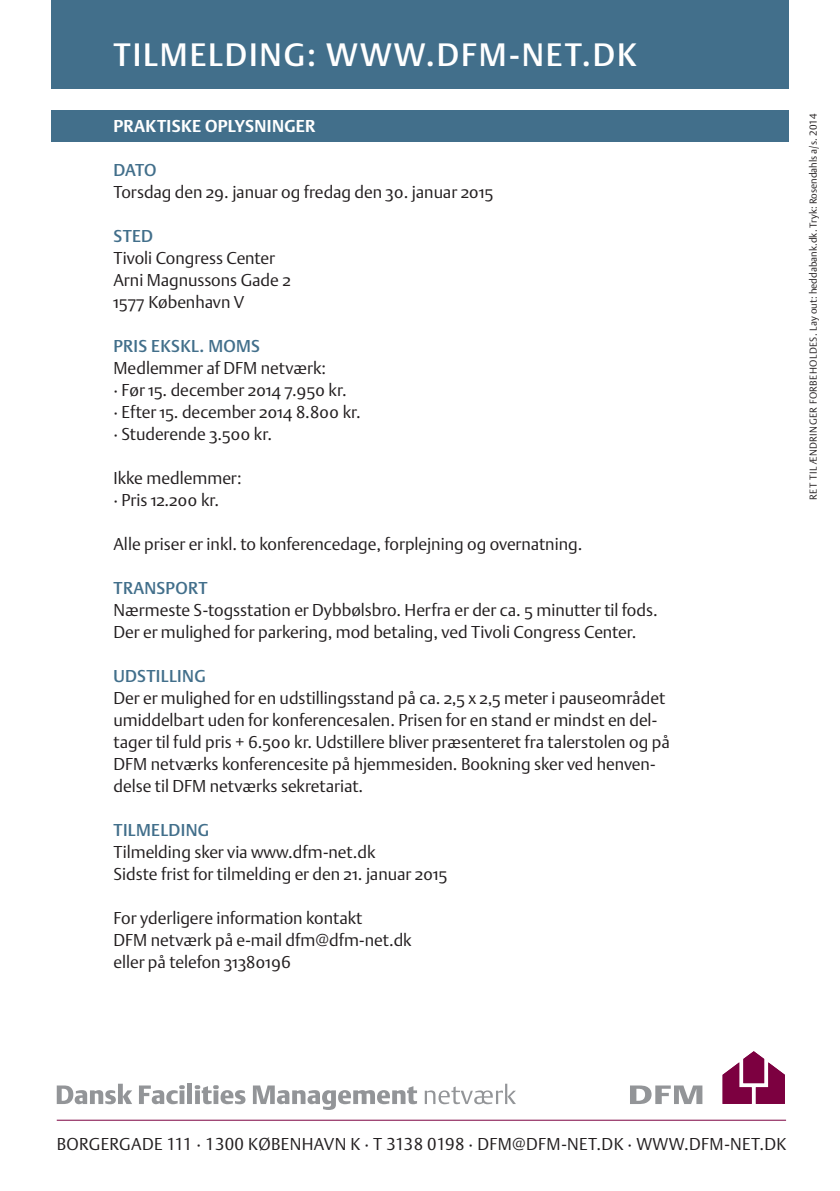
<style>
.page{position:relative;width:840px;height:1191px;background:#fff}
.page>*{position:absolute;margin:0;border:0;box-sizing:border-box;transform-origin:0 0}
.t1{font:32px "DTL Argo T Medium";letter-spacing:.06em;color:#fff}
.Brød2010{font:17px/22px "DTL Argo ST Light";color:#231f20}
.t2{font:17px "DTL Argo T Light";letter-spacing:.02em;color:#231f20}
.Brød_bold_2010{font:17px "DTL Argo T Medium";letter-spacing:.02em;color:#426f8b}
.Brød_bold_hvis{font:700 17px "DTL Argo T";letter-spacing:.02em;color:#fff}
.t3{font:10px "DTL Argo T Light";letter-spacing:.005em;color:#231f20}
</style>
<div class="page">
<div style="left:51px;top:0;width:737px;height:88px;background:#426f8b"></div>
<div style="left:51px;top:110px;width:737px;height:31px;background:#426f8b"></div>
<hr style="left:57px;top:1119px;width:728px;height:1px;background:#7c0040">
<svg style="left:57px;top:1083px;width:75px;height:21px"></svg>
<svg style="left:139px;top:1085px;width:46px;height:19px"></svg>
<div style="left:187px;top:1083px;width:5px;height:21px;background:#939598"></div>
<svg style="left:195px;top:1085px;width:50px;height:19px"></svg>
<svg style="left:253px;top:1085px;width:164px;height:25px"></svg>
<svg style="left:424px;top:1083px;width:91px;height:21px"></svg>
<svg style="left:722px;top:1051px;width:62px;height:52px"></svg>
<svg style="left:630px;top:1085px;width:72px;height:19px"></svg>
<p class="t1" style="left:113px;top:36px;width:524px">TILMELDING: WWW.DFM-NET.DK</p>
<p class="Brød_bold_hvis" style="left:113px;top:116px;width:203px">PRAKTISKE OPLYSNINGER</p>
<p class="Brød_bold_2010" style="left:113px;top:160px;width:44px">DATO</p>
<p class="Brød2010" style="left:113px;top:181px;width:381px">Torsdag den 29. januar og fredag den 30. januar 2015</p>
<p class="Brød_bold_2010" style="left:113px;top:226px;width:41px">STED</p>
<p class="Brød2010" style="left:113px;top:247px;width:163px">Tivoli Congress Center</p>
<p class="Brød2010" style="left:113px;top:269px;width:178px">Arni Magnussons Gade 2</p>
<p class="Brød2010" style="left:113px;top:291px;width:132px">1577 København V</p>
<p class="Brød_bold_2010" style="left:113px;top:336px;width:148px">PRIS EKSKL. MOMS</p>
<p class="Brød2010" style="left:113px;top:357px;width:214px">Medlemmer af DFM netværk:</p>
<p class="Brød2010" style="left:113px;top:379px;width:234px">· Før 15. december 2014 7.950 kr.</p>
<p class="Brød2010" style="left:113px;top:401px;width:248px">· Efter 15. december 2014 8.800 kr.</p>
<p class="Brød2010" style="left:113px;top:423px;width:160px">· Studerende 3.500 kr.</p>
<p class="Brød2010" style="left:113px;top:467px;width:129px">Ikke medlemmer:</p>
<p class="Brød2010" style="left:113px;top:489px;width:107px">· Pris 12.200 kr.</p>
<p class="Brød2010" style="left:113px;top:533px;width:470px">Alle priser er inkl. to konferencedage, forplejning og overnatning.</p>
<p class="Brød_bold_2010" style="left:113px;top:578px;width:95px">TRANSPORT</p>
<p class="Brød2010" style="left:113px;top:599px;width:545px">Nærmeste S-togsstation er Dybbølsbro. Herfra er der ca. 5 minutter til fods.</p>
<p class="Brød2010" style="left:113px;top:621px;width:524px">Der er mulighed for parkering, mod betaling, ved Tivoli Congress Center.</p>
<p class="Brød_bold_2010" style="left:113px;top:666px;width:94px">UDSTILLING</p>
<p class="Brød2010" style="left:113px;top:687px;width:557px">Der er mulighed for en udstillingsstand på ca. 2,5 x 2,5 meter i pauseområdet umiddelbart uden for konferencesalen. Prisen for en stand er mindst en del&shy;tager til fuld pris + 6.500 kr. Udstillere bliver præsenteret fra talerstolen og på DFM netværks konferencesite på hjemmesiden. Bookning sker ved henven&shy;delse til DFM netværks sekretariat.</p>
<p class="Brød_bold_2010" style="left:113px;top:820px;width:97px">TILMELDING</p>
<p class="Brød2010" style="left:113px;top:841px;width:263px">Tilmelding sker via www.dfm-net.dk</p>
<p class="Brød2010" style="left:113px;top:863px;width:335px">Sidste frist for tilmelding er den 21. januar 2015</p>
<p class="Brød2010" style="left:113px;top:907px;width:250px">For yderligere information kontakt</p>
<p class="Brød2010" style="left:113px;top:929px;width:299px">DFM netværk på e-mail dfm@dfm-net.dk</p>
<p class="Brød2010" style="left:113px;top:951px;width:179px">eller på telefon 31380196</p>
<p class="t3" style="left:806px;top:500px;width:388px;rotate:-90deg">RET TIL ÆNDRINGER FORBEHOLDES. Lay out: heddabank.dk. Tryk: Rosendahls a/s. 2014</p>
<p class="t2" style="left:57px;top:1133px;width:730px">BORGERGADE 111 · 1300 KØBENHAVN K · T 3138 0198 · DFM@DFM-NET.DK · WWW.DFM-NET.DK</p>
</div>
